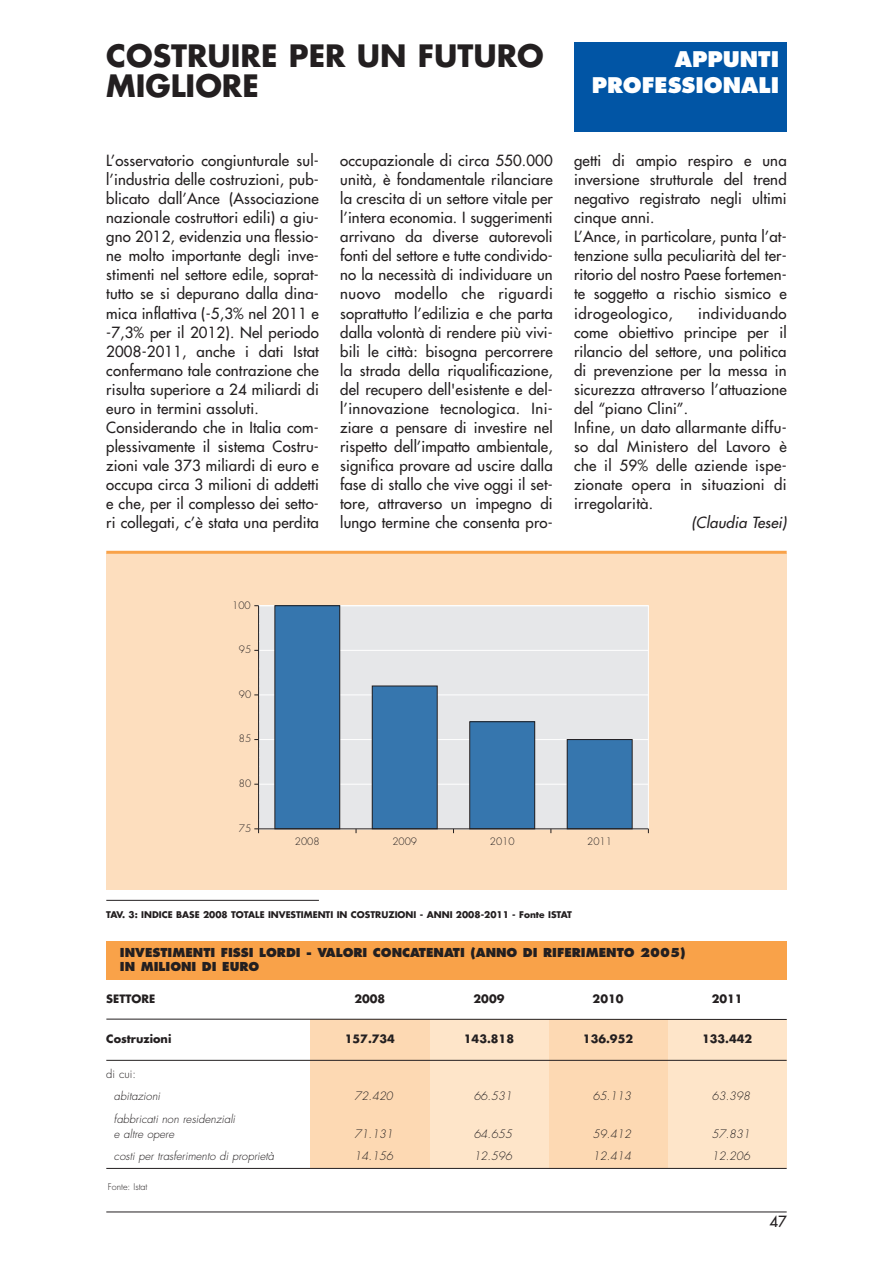
<style>
.page{position:relative;width:893px;height:1263px;background:#fff}
.page>*{position:absolute;margin:0;border:0;box-sizing:border-box;transform-origin:0 0}
.t1{font:700 30px/30px "Futura";color:#231f20}
.t2{font:800 21px/26px "Futura";color:#fff;text-align:right}
.t3{font:15px/19px "Futura";letter-spacing:.01em;color:#231f20}
.t4{font:italic 15px "Futura";color:#231f20}
.t5{font:800 12px/14.2px "Futura";color:#231f20}
.t6{font:italic 300 11.25px/15px "Futura";color:#231f20}
.t7{font:700 11.25px "Futura";color:#231f20}
.t8{font:300 11.25px "Futura";color:#231f20}
.t9{font:300 10.05px "Futura";color:#231f20}
.t10{font:700 9px "Futura";color:#231f20}
.t11{font:300 9px "Futura";color:#231f20}
</style>
<div class="page">
<div style="left:574px;top:43px;width:213px;height:89px;background:#0155a5"></div>
<hr style="left:106px;top:1212px;width:681px;height:1px;background:#231f20">
<div style="left:106px;top:941px;width:681px;height:38px;background:#f9a249"></div>
<div style="left:668px;top:1019px;width:119px;height:149px;background:#fee5c9"></div>
<div style="left:549px;top:1019px;width:119px;height:149px;background:#fdd9b3"></div>
<div style="left:429px;top:1019px;width:120px;height:149px;background:#fee5c9"></div>
<div style="left:310px;top:1019px;width:119px;height:149px;background:#fdd9b3"></div>
<hr style="left:106px;top:1060px;width:681px;height:1px;background:#231f20">
<hr style="left:106px;top:1168px;width:681px;height:1px;background:#231f20">
<hr style="left:106px;top:1019px;width:681px;height:1px;background:#231f20">
<hr style="left:106px;top:900px;width:213px;height:1px;background:#231f20">
<div style="left:106px;top:553px;width:681px;height:337px;background:#fddebe"></div>
<div style="left:259px;top:606px;width:389px;height:223px;background:#e6e7e9"></div>
<hr style="left:259px;top:784px;width:389px;height:1px;background:#fff">
<hr style="left:259px;top:739px;width:389px;height:1px;background:#fff">
<hr style="left:259px;top:695px;width:389px;height:1px;background:#fff">
<hr style="left:259px;top:650px;width:389px;height:1px;background:#fff">
<hr style="left:259px;top:605px;width:389px;height:1px;background:#fff">
<svg style="left:254px;top:828px;width:6px;height:5px"></svg>
<div style="left:275px;top:606px;width:65px;height:223px;background:#3676ae"></div>
<div style="left:275px;top:606px;width:65px;height:223px;border:1px solid #231f20"></div>
<div style="left:372px;top:686px;width:65px;height:143px;background:#3676ae"></div>
<div style="left:372px;top:686px;width:65px;height:143px;border:1px solid #231f20"></div>
<div style="left:470px;top:722px;width:65px;height:107px;background:#3676ae"></div>
<div style="left:470px;top:722px;width:65px;height:107px;border:1px solid #231f20"></div>
<div style="left:567px;top:739px;width:65px;height:90px;background:#3676ae"></div>
<div style="left:567px;top:739px;width:65px;height:90px;border:1px solid #231f20"></div>
<hr style="left:258px;top:606px;width:1px;height:223px;background:#231f20">
<hr style="left:259px;top:828px;width:389px;height:1px;background:#231f20">
<hr style="left:106px;top:551px;width:681px;height:3px;background:#f9a249">
<h1 class="t1" style="left:106px;top:44px;width:439px">COSTRUIRE PER UN FUTURO<br>MIGLIORE</h1>
<h2 class="t2" style="left:592px;top:48px;width:189px">APPUNTI<br>PROFESSIONALI</h2>
<p class="t3" style="left:106px;top:152px;width:214px">L’osservatorio congiunturale sul&shy;l’industria delle costruzioni, pub&shy;blicato dall’Ance (Associazione nazionale costruttori edili) a giu&shy;gno 2012, evidenzia una flessio&shy;ne molto importante degli inve&shy;stimenti nel settore edile, soprat&shy;tutto se si depurano dalla dina&shy;mica inflattiva (-5,3% nel 2011 e -7,3% per il 2012). Nel periodo 2008-2011, anche i dati Istat confermano tale contrazione che risulta superiore a 24 miliardi di euro in termini assoluti.<br>Considerando che in Italia com&shy;plessivamente il sistema Costru&shy;zioni vale 373 miliardi di euro e occupa circa 3 milioni di addetti e che, per il complesso dei setto&shy;ri collegati, c’è stata una perdita</p>
<p class="t3" style="left:340px;top:152px;width:214px;text-align:justify">occupazionale di circa 550.000 unità, è fondamentale rilanciare la crescita di un settore vitale per l’intera economia. I suggerimenti arrivano da diverse autorevoli fonti del settore e tutte condivido&shy;no la necessità di individuare un nuovo modello che riguardi soprattutto l’edilizia e che parta dalla volontà di rendere più vivi&shy;bili le città: bisogna percorrere la strada della riqualificazione, del recupero dell'esistente e del&shy;l’innovazione tecnologica. Ini&shy;ziare a pensare di investire nel rispetto dell’impatto ambientale, significa provare ad uscire dalla fase di stallo che vive oggi il set&shy;tore, attraverso un impegno di lungo termine che consenta pro-</p>
<p class="t3" style="left:574px;top:152px;width:214px">getti di ampio respiro e una inversione strutturale del trend negativo registrato negli ultimi cinque anni.<br>L’Ance, in particolare, punta l’at&shy;tenzione sulla peculiarità del ter&shy;ritorio del nostro Paese fortemen&shy;te soggetto a rischio sismico e idrogeologico,</p>
<p class="t3" style="left:574px;top:304px;width:214px;text-indent:124px">individuando come obiettivo principe per il rilancio del settore, una politica di prevenzione per la messa in sicurezza attraverso l’attuazione del “piano Clini”.<br>Infine, un dato allarmante diffu&shy;so dal Ministero del Lavoro è che il 59% delle aziende ispe&shy;zionate opera in situazioni di irregolarità.</p>
<p class="t4" style="left:691px;top:515px;width:99px">(Claudia Tesei)</p>
<p class="t9" style="left:232px;top:600px;width:20px">100</p>
<p class="t9" style="left:239px;top:645px;width:14px">95</p>
<p class="t9" style="left:239px;top:689px;width:14px">90</p>
<p class="t9" style="left:239px;top:734px;width:14px">85</p>
<p class="t9" style="left:239px;top:779px;width:14px">80</p>
<p class="t9" style="left:239px;top:823px;width:14px">75</p>
<p class="t9" style="left:295px;top:836px;width:26px">2008</p>
<p class="t9" style="left:392px;top:836px;width:26px">2009</p>
<p class="t9" style="left:490px;top:836px;width:26px">2010</p>
<p class="t9" style="left:587px;top:836px;width:26px">2011</p>
<p class="t10" style="left:106px;top:910px;width:467px">TAV. 3: INDICE BASE 2008 TOTALE INVESTIMENTI IN COSTRUZIONI - ANNI 2008-2011 - Fonte ISTAT</p>
<p class="t5" style="left:120px;top:946px;width:567px">INVESTIMENTI FISSI LORDI - VALORI CONCATENATI (ANNO DI RIFERIMENTO 2005)<br>IN MILIONI DI EURO</p>
<p class="t7" style="left:106px;top:994px;width:50px">SETTORE</p>
<p class="t7" style="left:354px;top:994px;width:32px">2008</p>
<p class="t7" style="left:474px;top:994px;width:32px">2009</p>
<p class="t7" style="left:593px;top:994px;width:32px">2010</p>
<p class="t7" style="left:712px;top:994px;width:32px">2011</p>
<p class="t7" style="left:106px;top:1034px;width:67px">Costruzioni</p>
<p class="t7" style="left:345px;top:1034px;width:52px">157.734</p>
<p class="t7" style="left:464px;top:1034px;width:52px">143.818</p>
<p class="t7" style="left:583px;top:1034px;width:52px">136.952</p>
<p class="t7" style="left:702px;top:1034px;width:52px">133.442</p>
<p class="t8" style="left:106px;top:1068px;width:31px">di cui:</p>
<p class="t6" style="left:114px;top:1090px;width:50px">abitazioni</p>
<p class="t6" style="left:355px;top:1090px;width:42px">72.420</p>
<p class="t6" style="left:474px;top:1090px;width:42px">66.531</p>
<p class="t6" style="left:593px;top:1090px;width:42px">65.113</p>
<p class="t6" style="left:712px;top:1090px;width:42px">63.398</p>
<p class="t6" style="left:114px;top:1112px;width:125px">fabbricati non residenziali e altre opere</p>
<p class="t6" style="left:355px;top:1127px;width:42px">71.131</p>
<p class="t6" style="left:474px;top:1127px;width:42px">64.655</p>
<p class="t6" style="left:593px;top:1127px;width:42px">59.412</p>
<p class="t6" style="left:712px;top:1127px;width:42px">57.831</p>
<p class="t6" style="left:114px;top:1150px;width:164px">costi per trasferimento di proprietà</p>
<p class="t6" style="left:355px;top:1150px;width:42px">14.156</p>
<p class="t6" style="left:474px;top:1150px;width:42px">12.596</p>
<p class="t6" style="left:593px;top:1150px;width:42px">12.414</p>
<p class="t6" style="left:712px;top:1150px;width:42px">12.206</p>
<p class="t11" style="left:108px;top:1182px;width:41px">Fonte: Istat</p>
<p class="t3" style="left:769px;top:1213px;width:19px">47</p>
</div>
